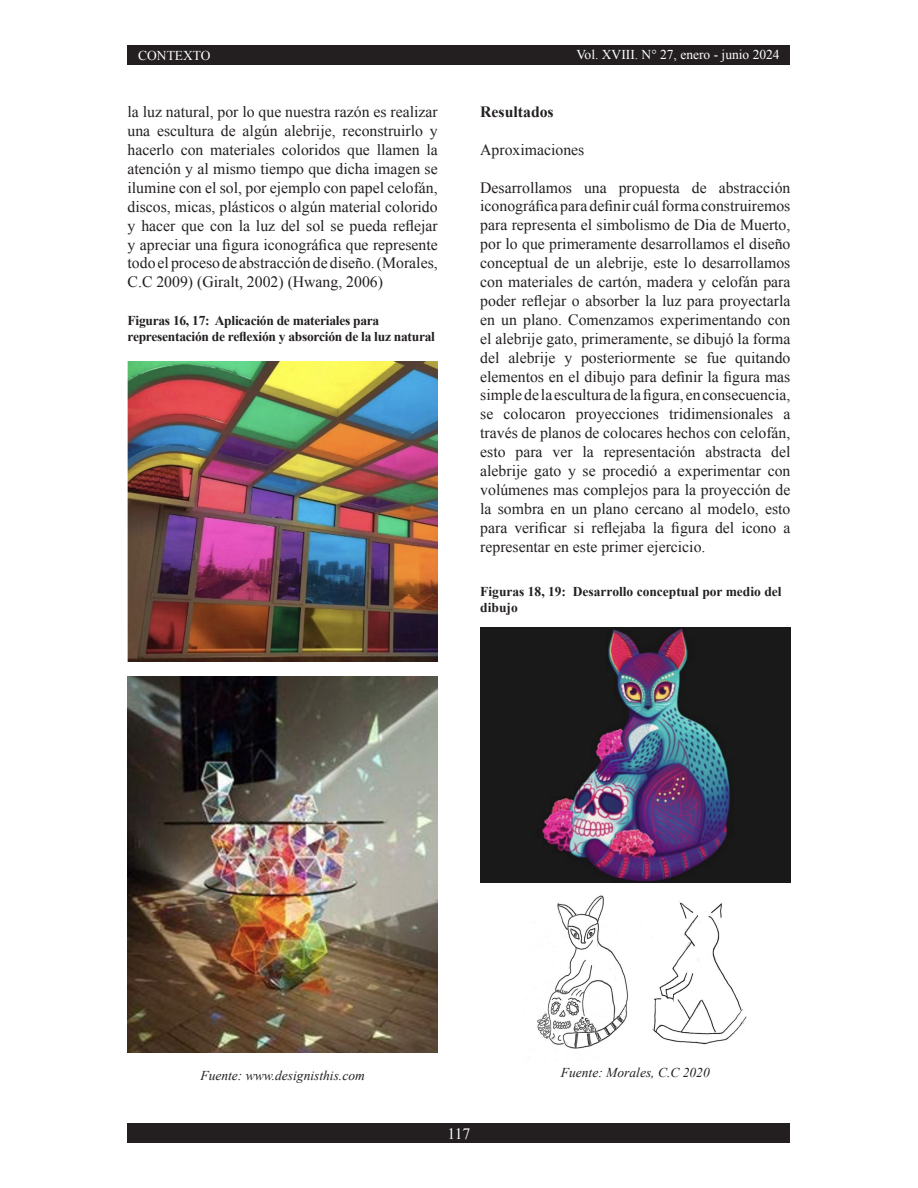
<style>
.page{position:relative;width:918px;height:1188px;background:#fff}
.page>*{position:absolute;margin:0;border:0;box-sizing:border-box;transform-origin:0 0}
.t1{font:15.75px/18.9px "Times New Roman";color:#231f20;text-align:justify}
.t2{font:700 15.75px "Times New Roman";color:#231f20}
.t3{font:15.75px "Times New Roman";color:#fcfcfc}
.t4{font:700 13.5px/16.2px "Times New Roman";letter-spacing:-.02em;color:#231f20}
.t5{font:700 13.5px/16.2px "Times New Roman";color:#231f20}
.t6{font:italic 13.5px "Times New Roman";color:#231f20}
.t7{font:13.5px "Times New Roman";color:#fff}
</style>
<div class="page">
<div style="left:128px;top:1124px;width:662px;height:19px;background:#231f20"></div>
<div style="left:128px;top:45px;width:662px;height:19px;background:#231f20"></div>
<img style="left:480px;top:627px;width:310px;height:256px">
<img style="left:528px;top:895px;width:219px;height:164px">
<img style="left:128px;top:361px;width:310px;height:301px">
<img style="left:128px;top:677px;width:310px;height:376px">
<p class="t7" style="left:138px;top:47px;width:74px">CONTEXTO</p>
<p class="t7" style="left:577px;top:46px;width:205px">Vol. XVIII. N° 27, enero - junio 2024</p>
<p class="t1" style="left:128px;top:102px;width:312px">la luz natural, por lo que nuestra razón es realizar una escultura de algún alebrije, reconstruirlo y hacerlo con materiales coloridos que llamen la atención y al mismo tiempo que dicha imagen se ilumine con el sol, por ejemplo con papel celofán, discos, micas, plásticos o algún material colorido y hacer que con la luz del sol se pueda reflejar y apreciar una figura iconográfica que represente todo el proceso de abstracción de diseño. (Morales, C.C 2009) (Giralt, 2002) (Hwang, 2006)</p>
<p class="t2" style="left:480px;top:101px;width:75px">Resultados</p>
<p class="t1" style="left:480px;top:140px;width:106px">Aproximaciones</p>
<p class="t1" style="left:480px;top:178px;width:312px">Desarrollamos una propuesta de abstracción iconográfica para definir cuál forma construiremos para representa el simbolismo de Dia de Muerto, por lo que primeramente desarrollamos el diseño conceptual de un alebrije, este lo desarrollamos con materiales de cartón, madera y celofán para poder reflejar o absorber la luz para proyectarla en un plano. Comenzamos experimentando con el alebrije gato, primeramente, se dibujó la forma del alebrije y posteriormente se fue quitando elementos en el dibujo para definir la figura mas simple de la escultura de la figura, en consecuencia, se colocaron proyecciones tridimensionales a través de planos de colocares hechos con celofán, esto para ver la representación abstracta del alebrije gato y se procedió a experimentar con volúmenes mas complejos para la proyección de la sombra en un plano cercano al modelo, esto para verificar si reflejaba la figura del icono a representar en este primer ejercicio.</p>
<p class="t5" style="left:480px;top:583px;width:303px">Figuras 18, 19: Desarrollo conceptual por medio del dibujo</p>
<p class="t4" style="left:128px;top:312px;width:309px">Figuras 16, 17: Aplicación de materiales para representación de reflexión y absorción de la luz natural</p>
<p class="t6" style="left:200px;top:1066px;width:166px">Fuente: www.designisthis.com</p>
<p class="t3" style="left:447px;top:1123px;width:25px">117</p>
<p class="t6" style="left:561px;top:1063px;width:150px">Fuente: Morales, C.C 2020</p>
</div>
